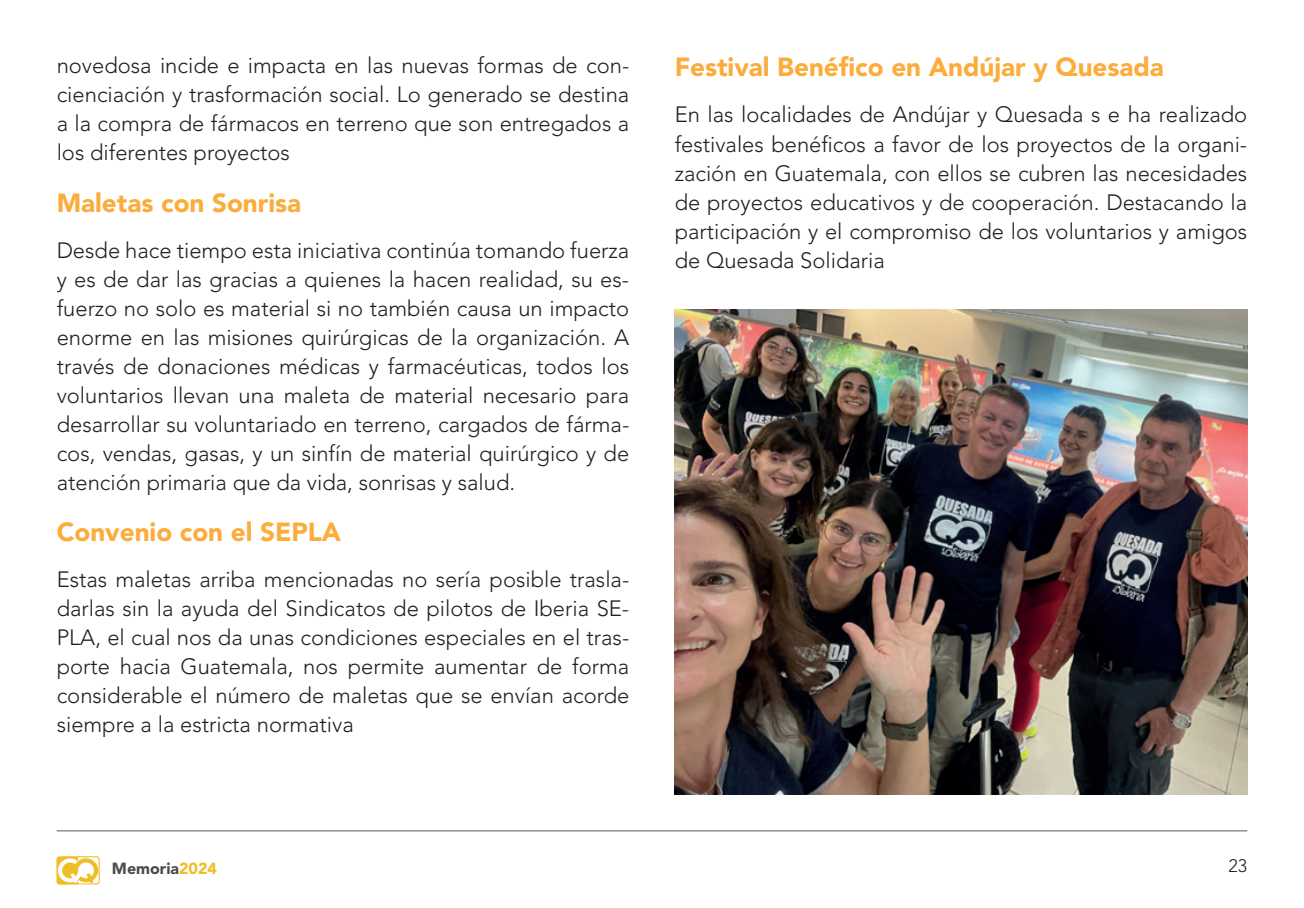
<style>
.page{position:relative;width:1304px;height:908px;background:#fff}
.page>*{position:absolute;margin:0;border:0;box-sizing:border-box;transform-origin:0 0}
.t1{font:900 26px "Avenir LT Std";color:#fbac3b}
.t2{font:300 22px/29px "Avenir LT Std";color:#231f20;text-align:justify}
.t3{font:300 18px "Avenir LT Std";color:#231f20}
.t4{font:900 16px "Avenir LT Std";color:#4b4c4d}
.s1{color:#efbd25}
</style>
<div class="page">
<svg style="left:57px;top:856px;width:42px;height:27px"></svg>
<hr style="left:57px;top:830px;width:1190px;height:1px;background:#57585a">
<img style="left:675px;top:309px;width:572px;height:485px">
<p class="t2" style="left:57px;top:51px;width:574px">novedosa incide e impacta en las nuevas formas de con&shy;cienciación y trasformación social. Lo generado se destina a la compra de fármacos en terreno que son entregados a los diferentes proyectos</p>
<p class="t1" style="left:57px;top:187px;width:246px">Maletas con Sonrisa</p>
<p class="t2" style="left:57px;top:235px;width:574px">Desde hace tiempo esta iniciativa continúa tomando fuerza y es de dar las gracias a quienes la hacen realidad, su es&shy;fuerzo no solo es material si no también causa un impacto enorme en las misiones quirúrgicas de la organización. A través de donaciones médicas y farmacéuticas, todos los voluntarios llevan una maleta de material necesario para desarrollar su voluntariado en terreno, cargados de fárma&shy;cos, vendas, gasas, y un sinfín de material quirúrgico y de atención primaria que da vida, sonrisas y salud.</p>
<p class="t1" style="left:57px;top:516px;width:286px">Convenio con el SEPLA</p>
<p class="t2" style="left:57px;top:564px;width:574px">Estas maletas arriba mencionadas no sería posible trasla&shy;darlas sin la ayuda del Sindicatos de pilotos de Iberia SE-PLA, el cual nos da unas condiciones especiales en el tras&shy;porte hacia Guatemala, nos permite aumentar de forma considerable el número de maletas que se envían acorde siempre a la estricta normativa</p>
<p class="t1" style="left:675px;top:52px;width:491px">Festival Benéfico en Andújar y Quesada</p>
<p class="t2" style="left:675px;top:100px;width:574px">En las localidades de Andújar y Quesada s e ha realizado festivales benéficos a favor de los proyectos de la organi&shy;zación en Guatemala, con ellos se cubren las necesidades de proyectos educativos y de cooperación. Destacando la participación y el compromiso de los voluntarios y amigos de Quesada Solidaria</p>
<p class="t4" style="left:112px;top:858px;width:107px">Memoria<span class="s1">2024</span></p>
<p class="t3" style="left:1229px;top:855px;width:20px">23</p>
</div>
